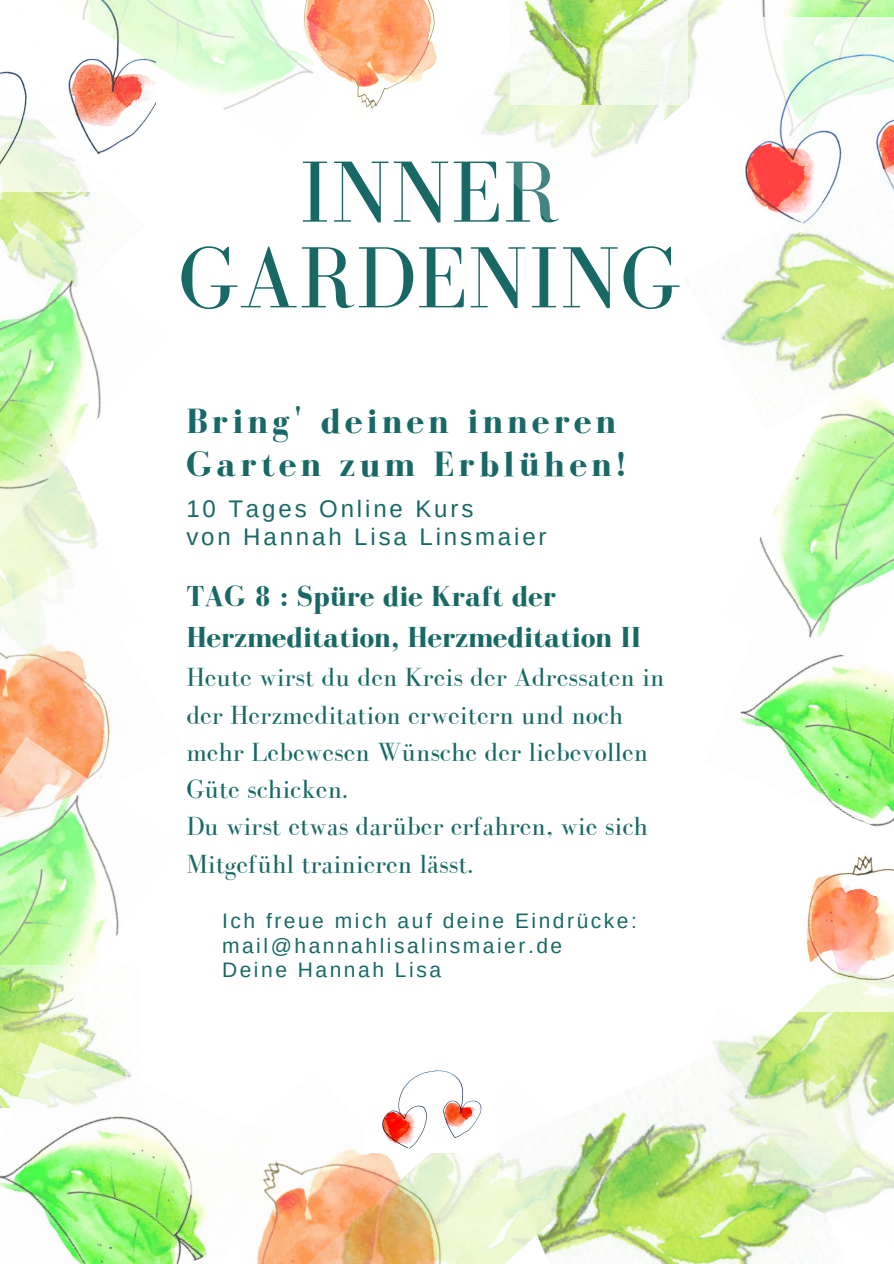
<style>
.page{position:relative;width:894px;height:1264px;background:#fff}
.page>*{position:absolute;margin:0;border:0;box-sizing:border-box;transform-origin:0 0}
.t1{font:89.4px/85.7px "Bodoni FLF";letter-spacing:.01em;color:#186966;text-align:center}
.t2{font:700 36px/42.8px "Bodoni FLF";letter-spacing:.12em;color:#186966}
.t3{font:700 29.7px/41px "Bodoni FLF";color:#186966}
.t4{font:27px/37.2px "Bodoni FLF";color:#186966}
.t5{font:24px/27.9px "Arimo";letter-spacing:.12em;color:#186966}
.t6{font:21px/24.2px "Arimo";letter-spacing:.12em;color:#186966}
</style>
<div class="page">
<img style="left:482px;top:70px;width:201px;height:88px">
<img style="left:0;top:192px;width:90px;height:28px">
<img style="left:0;top:220px;width:101px;height:342px">
<img style="left:759px;top:431px;width:134px;height:192px">
<img style="left:687px;top:0;width:206px;height:100px">
<img style="left:745px;top:18px;width:148px;height:109px">
<img style="left:510px;top:0;width:177px;height:104px">
<img style="left:352px;top:0;width:85px;height:109px">
<img style="left:601px;top:1098px;width:58px;height:163px">
<img style="left:659px;top:1040px;width:234px;height:223px">
<img style="left:0;top:563px;width:126px;height:173px">
<img style="left:0;top:71px;width:108px;height:121px">
<img style="left:722px;top:1011px;width:171px;height:170px">
<img style="left:0;top:736px;width:119px;height:229px">
<img style="left:0;top:965px;width:97px;height:77px">
<img style="left:20px;top:0;width:332px;height:150px">
<img style="left:0;top:1042px;width:182px;height:221px">
<img style="left:182px;top:1157px;width:69px;height:104px">
<img style="left:799px;top:855px;width:94px;height:156px">
<img style="left:257px;top:1107px;width:344px;height:156px">
<img style="left:740px;top:623px;width:153px;height:204px">
<img style="left:687px;top:127px;width:206px;height:304px">
<img style="left:363px;top:1070px;width:131px;height:82px">
<h1 class="t1" style="left:178px;top:149px;width:503px">INNER<br>GARDENING</h1>
<h2 class="t2" style="left:186px;top:399px;width:440px">Bring' deinen inneren<br>Garten zum Erblühen!</h2>
<p class="t5" style="left:186px;top:494px;width:362px">10 Tages Online Kurs<br>von Hannah Lisa Linsmaier</p>
<p class="t3" style="left:186px;top:575px;width:456px">TAG 8 : Spüre die Kraft der<br>Herzmeditation, Herzmeditation II</p>
<p class="t4" style="left:186px;top:658px;width:479px">Heute wirst du den Kreis der Adressaten in der Herzmeditation erweitern und noch mehr Lebewesen Wünsche der liebevollen Güte schicken.<br>Du wirst etwas darüber erfahren, wie sich Mitgefühl trainieren lässt.</p>
<p class="t6" style="left:222px;top:909px;width:416px">Ich freue mich auf deine Eindrücke: mail@hannahlisalinsmaier.de<br>Deine Hannah Lisa</p>
</div>
